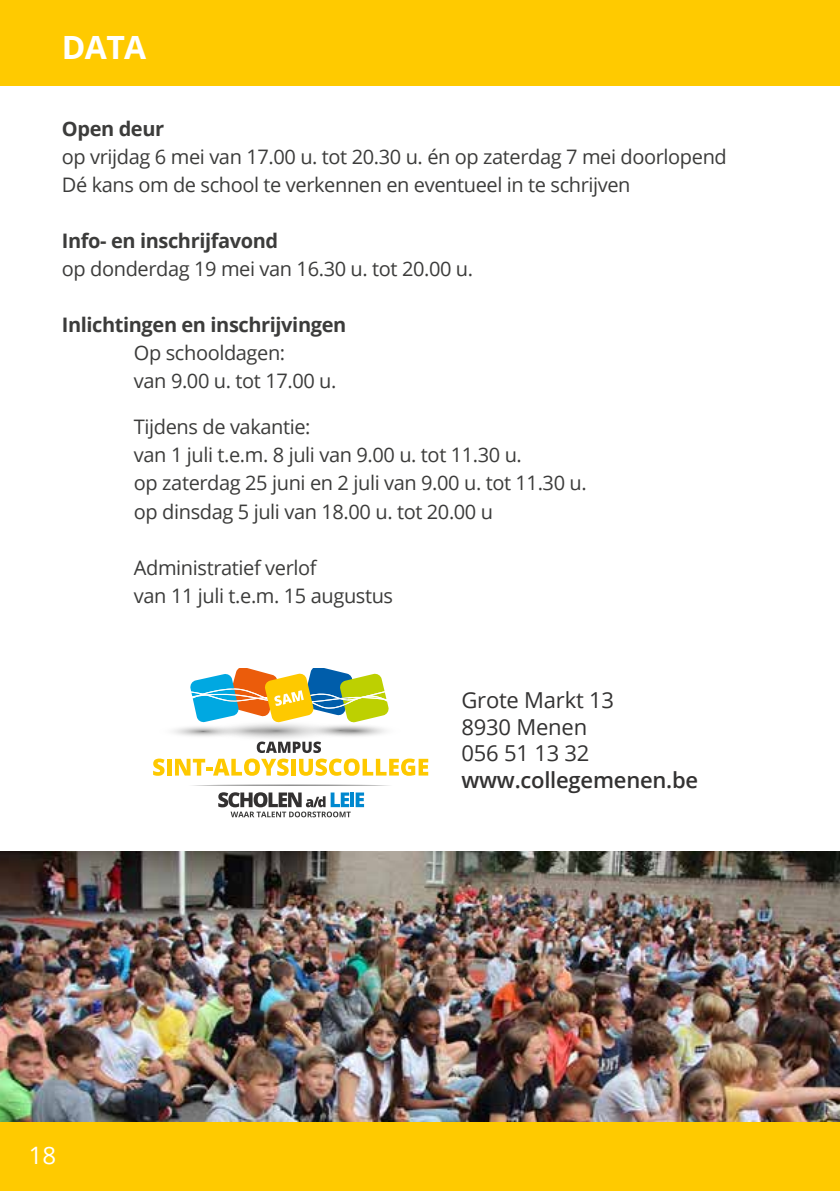
<style>
.page{position:relative;width:840px;height:1191px;background:#fff}
.page>*{position:absolute;margin:0;border:0;box-sizing:border-box;transform-origin:0 0}
.t1{font:700 32px "Open Sans";color:#fff}
.t2{font:24px "Open Sans";color:#fff}
.t3{font:22px/26.4px "Open Sans";letter-spacing:-.01em;color:#333232}
.t4{font:600 22px "Open Sans";letter-spacing:-.01em;color:#333232}
.t5{font:20px/28px "Open Sans";letter-spacing:-.02em;color:#3c3c3b}
.t6{font:700 20px "Open Sans";letter-spacing:-.02em;color:#3c3c3b}
</style>
<div class="page">
<img style="left:0;top:851px;width:839px;height:272px">
<div style="left:0;top:0;width:839px;height:85px;background:#ffca00"></div>
<div style="left:0;top:1123px;width:839px;height:68px;background:#ffca00"></div>
<svg style="left:217px;top:784px;width:149px;height:1px"></svg>
<svg style="left:218px;top:792px;width:146px;height:25px"></svg>
<svg style="left:153px;top:669px;width:275px;height:107px"></svg>
<h1 class="t1" style="left:62px;top:24px;width:86px">DATA</h1>
<p class="t6" style="left:62px;top:115px;width:104px">Open deur</p>
<p class="t5" style="left:62px;top:143px;width:666px">op vrijdag 6 mei van 17.00 u. tot 20.30 u. én op zaterdag 7 mei doorlopend<br>Dé kans om de school te verkennen en eventueel in te schrijven</p>
<p class="t6" style="left:62px;top:227px;width:218px">Info- en inschrijfavond</p>
<p class="t5" style="left:62px;top:255px;width:412px">op donderdag 19 mei van 16.30 u. tot 20.00 u.</p>
<p class="t6" style="left:62px;top:311px;width:286px">Inlichtingen en inschrijvingen</p>
<p class="t5" style="left:134px;top:339px;width:204px">Op schooldagen:<br>van 9.00 u. tot 17.00 u.</p>
<p class="t5" style="left:134px;top:413px;width:454px">Tijdens de vakantie:<br>van 1 juli t.e.m. 8 juli van 9.00 u. tot 11.30 u.<br>op zaterdag 25 juni en 2 juli van 9.00 u. tot 11.30 u. op dinsdag 5 juli van 18.00 u. tot 20.00 u</p>
<p class="t5" style="left:134px;top:553px;width:260px">Administratief verlof<br>van 11 juli t.e.m. 15 augustus</p>
<p class="t2" style="left:29px;top:1138px;width:29px">18</p>
<p class="t3" style="left:461px;top:686px;width:154px">Grote Markt 13<br>8930 Menen<br>056 51 13 32</p>
<p class="t4" style="left:461px;top:764px;width:238px">www.collegemenen.be</p>
</div>
